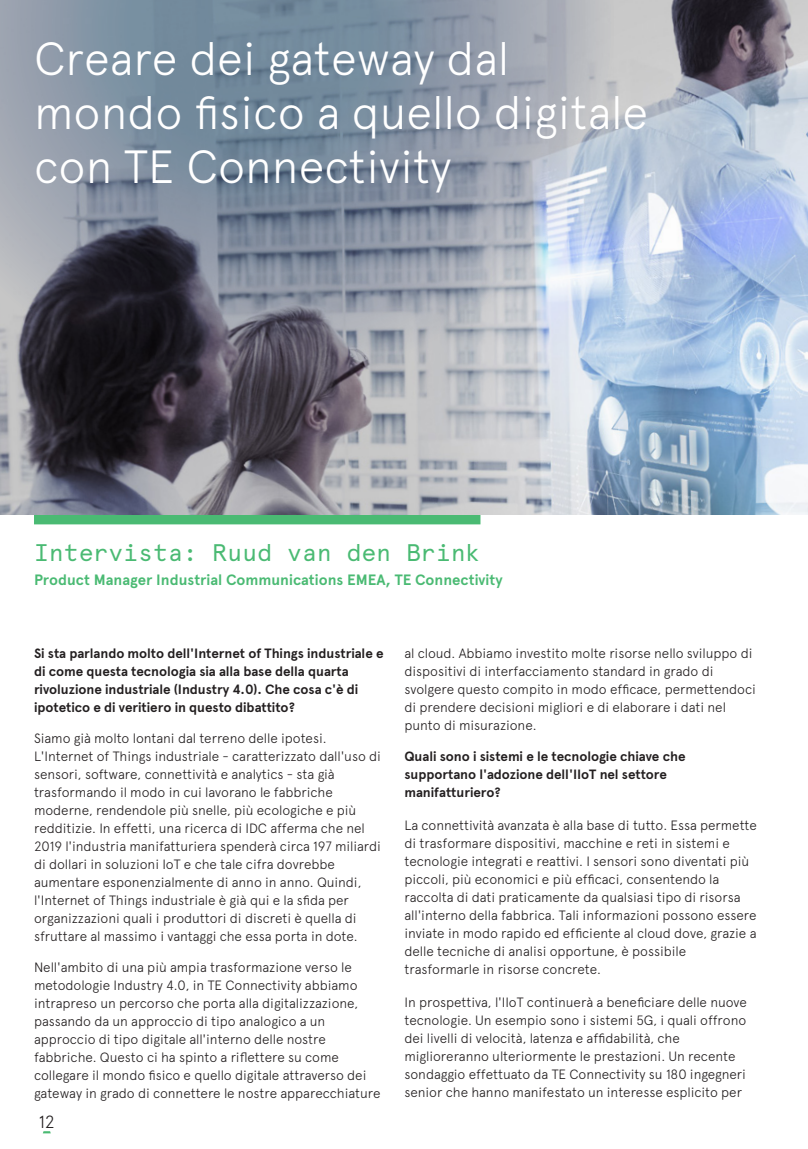
<style>
.page{position:relative;width:808px;height:1149px;background:#fff}
.page>*{position:absolute;margin:0;border:0;box-sizing:border-box;transform-origin:0 0}
.Contents_body{font:300 46.5px/54px "Apercu Pro";color:#fff}
.HEADERS_DW{font:24px "Apercu Avnet Mono";color:#4aba73}
.t1{font:300 17.7px "Apercu Pro";color:#231f20}
.HEADERS_DW-2{font:700 15px "Apercu Avnet";color:#4aba73}
.Body_Apercu_Pro_Ligh{font:300 13.5px/18px "Apercu Pro";letter-spacing:-.005em;color:#231f20}
.Body_Apercu_Pro_Ligh-2{font:700 13.5px/18px "Apercu Pro";letter-spacing:-.005em;color:#231f20}
</style>
<div class="page">
<div style="left:34px;top:505px;width:446px;height:19px;background:#4aba73"></div>
<img style="left:0;top:0;width:808px;height:514px">
<svg style="left:0;top:0;width:613px;height:389px;background:#858e9c"></svg>
<p class="Contents_body" style="left:34px;top:28px;width:616px">Creare dei gateway dal mondo fisico a quello digitale con TE Connectivity</p>
<p class="HEADERS_DW" style="left:34px;top:534px;width:448px">Intervista: Ruud van den Brink</p>
<p class="HEADERS_DW-2" style="left:34px;top:568px;width:470px">Product Manager Industrial Communications EMEA, TE Connectivity</p>
<p class="Body_Apercu_Pro_Ligh-2" style="left:34px;top:643px;width:351px">Si sta parlando molto dell'Internet of Things industriale e di come questa tecnologia sia alla base della quarta rivoluzione industriale (Industry 4.0). Che cosa c'è di ipotetico e di veritiero in questo dibattito?</p>
<p class="Body_Apercu_Pro_Ligh" style="left:34px;top:727px;width:349px">Siamo già molto lontani dal terreno delle ipotesi.<br>L'Internet of Things industriale - caratterizzato dall'uso di sensori, software, connettività e analytics - sta già trasformando il modo in cui lavorano le fabbriche moderne, rendendole più snelle, più ecologiche e più redditizie. In effetti, una ricerca di IDC afferma che nel 2019 l'industria manifatturiera spenderà circa 197 miliardi di dollari in soluzioni IoT e che tale cifra dovrebbe aumentare esponenzialmente di anno in anno. Quindi, l'Internet of Things industriale è già qui e la sfida per organizzazioni quali i produttori di discreti è quella di sfruttare al massimo i vantaggi che essa porta in dote.</p>
<p class="Body_Apercu_Pro_Ligh" style="left:34px;top:956px;width:348px">Nell'ambito di una più ampia trasformazione verso le metodologie Industry 4.0, in TE Connectivity abbiamo intrapreso un percorso che porta alla digitalizzazione, passando da un approccio di tipo analogico a un approccio di tipo digitale all'interno delle nostre fabbriche. Questo ci ha spinto a riflettere su come collegare il mondo fisico e quello digitale attraverso dei gateway in grado di connettere le nostre apparecchiature</p>
<h3 class="t1" style="left:39px;top:1108px;width:18px">12</h3>
<p class="Body_Apercu_Pro_Ligh" style="left:404px;top:643px;width:353px">al cloud. Abbiamo investito molte risorse nello sviluppo di dispositivi di interfacciamento standard in grado di svolgere questo compito in modo efficace, permettendoci di prendere decisioni migliori e di elaborare i dati nel punto di misurazione.</p>
<p class="Body_Apercu_Pro_Ligh-2" style="left:404px;top:746px;width:282px">Quali sono i sistemi e le tecnologie chiave che supportano l'adozione dell'IIoT nel settore manifatturiero?</p>
<p class="Body_Apercu_Pro_Ligh" style="left:404px;top:814px;width:354px">La connettività avanzata è alla base di tutto. Essa permette di trasformare dispositivi, macchine e reti in sistemi e tecnologie integrati e reattivi. I sensori sono diventati più piccoli, più economici e più efficaci, consentendo la raccolta di dati praticamente da qualsiasi tipo di risorsa all'interno della fabbrica. Tali informazioni possono essere inviate in modo rapido ed efficiente al cloud dove, grazie a delle tecniche di analisi opportune, è possibile trasformarle in risorse concrete.</p>
<p class="Body_Apercu_Pro_Ligh" style="left:404px;top:991px;width:344px">In prospettiva, l'IIoT continuerà a beneficiare delle nuove tecnologie. Un esempio sono i sistemi 5G, i quali offrono dei livelli di velocità, latenza e affidabilità, che miglioreranno ulteriormente le prestazioni. Un recente sondaggio effettuato da TE Connectivity su 180 ingegneri senior che hanno manifestato un interesse esplicito per</p>
</div>
